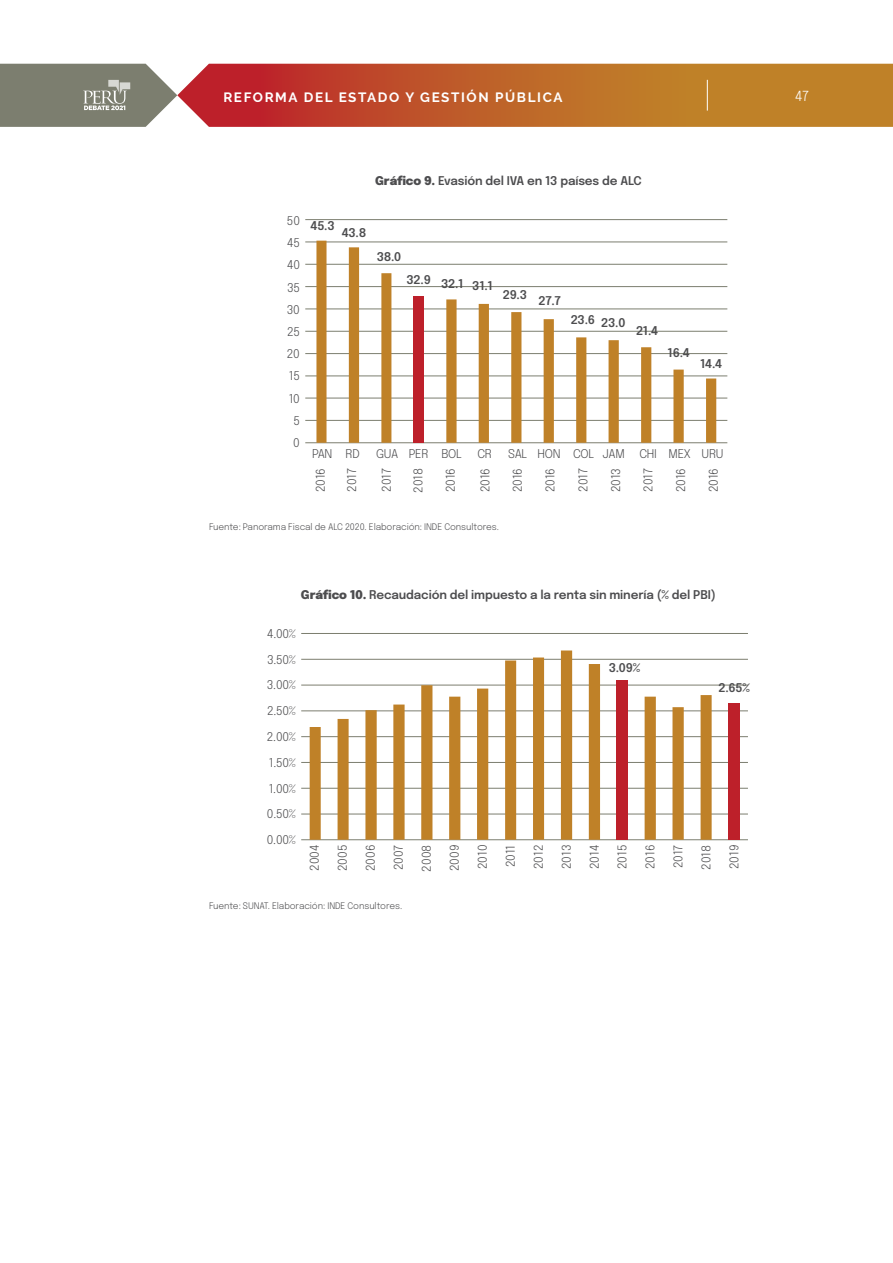
<style>
.page{position:relative;width:893px;height:1263px;background:#fff}
.page>*{position:absolute;margin:0;border:0;box-sizing:border-box;transform-origin:0 0}
.t1{font:300 13.8px "Epilogue";color:#fff}
.t2{font:700 13.5px "Raleway";letter-spacing:.12em;color:#fff}
.t3{font:300 12px/22.2px "Epilogue";letter-spacing:-.01em;color:#4d4d4f;text-align:center}
.t4{font:600 12px "Epilogue";letter-spacing:-.01em;color:#4d4d4f}
.t5{font:300 9px "Epilogue";letter-spacing:-.01em;color:#4d4d4f}
.s1{font-weight:900}
</style>
<div class="page">
<hr style="left:305px;top:219px;width:422px;height:1px;background:#7c7e6f">
<hr style="left:305px;top:242px;width:422px;height:1px;background:#7c7e6f">
<hr style="left:305px;top:264px;width:422px;height:1px;background:#7c7e6f">
<hr style="left:305px;top:286px;width:422px;height:1px;background:#7c7e6f">
<hr style="left:305px;top:309px;width:422px;height:1px;background:#7c7e6f">
<hr style="left:305px;top:331px;width:422px;height:1px;background:#7c7e6f">
<hr style="left:305px;top:353px;width:422px;height:1px;background:#7c7e6f">
<hr style="left:305px;top:376px;width:422px;height:1px;background:#7c7e6f">
<hr style="left:305px;top:398px;width:422px;height:1px;background:#7c7e6f">
<hr style="left:305px;top:420px;width:422px;height:1px;background:#7c7e6f">
<hr style="left:305px;top:442px;width:422px;height:1px;background:#7c7e6f">
<svg style="left:316px;top:241px;width:400px;height:202px"></svg>
<hr style="left:301px;top:633px;width:447px;height:1px;background:#7c7e6f">
<hr style="left:301px;top:659px;width:447px;height:1px;background:#7c7e6f">
<hr style="left:301px;top:685px;width:447px;height:1px;background:#7c7e6f">
<hr style="left:301px;top:711px;width:447px;height:1px;background:#7c7e6f">
<hr style="left:301px;top:736px;width:447px;height:1px;background:#7c7e6f">
<hr style="left:301px;top:762px;width:447px;height:1px;background:#7c7e6f">
<hr style="left:301px;top:788px;width:447px;height:1px;background:#7c7e6f">
<hr style="left:301px;top:814px;width:447px;height:1px;background:#7c7e6f">
<hr style="left:301px;top:839px;width:447px;height:1px;background:#7c7e6f">
<div style="left:728px;top:703px;width:12px;height:137px;background:#bd202a"></div>
<svg style="left:310px;top:650px;width:402px;height:190px"></svg>
<svg style="left:0;top:64px;width:893px;height:63px;background:#b56c3e"></svg>
<hr style="left:707px;top:80px;width:1px;height:31px;background:#fff">
<p class="t2" style="left:223px;top:89px;width:341px">REFORMA DEL ESTADO Y GESTIÓN PÚBLICA</p>
<p class="t1" style="left:795px;top:86px;width:15px">47</p>
<p class="t3" style="left:287px;top:209px;width:15px">50<br>45<br>40<br>35<br>30<br>25<br>20<br>15<br>10<br>5<br>0</p>
<p class="t4" style="left:375px;top:172px;width:268px"><span class="s1">Gráfico 9.</span> Evasión del IVA en 13 países de ALC</p>
<p class="t4" style="left:311px;top:217px;width:26px">45.3</p>
<p class="t4" style="left:342px;top:224px;width:26px">43.8</p>
<p class="t4" style="left:377px;top:248px;width:26px">38.0</p>
<p class="t4" style="left:407px;top:275px;width:88px">32.9 32.1 31.1</p>
<p class="t4" style="left:503px;top:286px;width:26px">29.3</p>
<p class="t4" style="left:538px;top:292px;width:24px">27.7</p>
<p class="t4" style="left:571px;top:313px;width:56px">23.6 23.0</p>
<p class="t4" style="left:636px;top:322px;width:24px">21.4</p>
<p class="t4" style="left:668px;top:344px;width:24px">16.4</p>
<p class="t4" style="left:700px;top:355px;width:24px">14.4</p>
<p class="t3" style="left:312px;top:442px;width:49px">PAN RD</p>
<p class="t3" style="left:376px;top:442px;width:87px">GUA PER BOL</p>
<p class="t3" style="left:477px;top:442px;width:16px">CR</p>
<p class="t3" style="left:508px;top:442px;width:217px">SAL HON COL JAM CHI MEX URU</p>
<p class="t3" style="left:309px;top:492px;width:26px;rotate:-90deg">2016</p>
<p class="t3" style="left:340px;top:492px;width:25px;rotate:-90deg">2017</p>
<p class="t3" style="left:375px;top:492px;width:25px;rotate:-90deg">2017</p>
<p class="t3" style="left:406px;top:493px;width:26px;rotate:-90deg">2018</p>
<p class="t3" style="left:439px;top:492px;width:26px;rotate:-90deg">2016</p>
<p class="t3" style="left:473px;top:492px;width:26px;rotate:-90deg">2016</p>
<p class="t3" style="left:506px;top:492px;width:26px;rotate:-90deg">2016</p>
<p class="t3" style="left:538px;top:492px;width:26px;rotate:-90deg">2016</p>
<p class="t3" style="left:571px;top:492px;width:25px;rotate:-90deg">2017</p>
<p class="t3" style="left:604px;top:492px;width:26px;rotate:-90deg">2013</p>
<p class="t3" style="left:636px;top:492px;width:25px;rotate:-90deg">2017</p>
<p class="t3" style="left:669px;top:492px;width:26px;rotate:-90deg">2016</p>
<p class="t3" style="left:702px;top:492px;width:26px;rotate:-90deg">2016</p>
<p class="t5" style="left:209px;top:520px;width:291px">Fuente: Panorama Fiscal de ALC 2020. Elaboración: INDE Consultores.</p>
<p class="t4" style="left:301px;top:586px;width:416px"><span class="s1">Gráfico 10.</span> Recaudación del impuesto a la renta sin minería (% del PBI)</p>
<p class="t3" style="left:267px;top:620px;width:31px;line-height:25.8px;text-align:justify">4.00% 3.50% 3.00% 2.50% 2.00% 1.50% 1.00% 0.50% 0.00%</p>
<p class="t4" style="left:609px;top:659px;width:33px">3.09%</p>
<p class="t4" style="left:718px;top:679px;width:33px">2.65%</p>
<p class="t3" style="left:303px;top:871px;width:28px;rotate:-90deg">2004</p>
<p class="t3" style="left:331px;top:871px;width:28px;rotate:-90deg">2005</p>
<p class="t3" style="left:359px;top:871px;width:28px;rotate:-90deg">2006</p>
<p class="t3" style="left:387px;top:870px;width:27px;rotate:-90deg">2007</p>
<p class="t3" style="left:415px;top:871px;width:28px;rotate:-90deg">2008</p>
<p class="t3" style="left:443px;top:871px;width:28px;rotate:-90deg">2009</p>
<p class="t3" style="left:471px;top:869px;width:26px;rotate:-90deg">2010</p>
<p class="t3" style="left:499px;top:867px;width:24px;rotate:-90deg">2011</p>
<p class="t3" style="left:527px;top:869px;width:26px;rotate:-90deg">2012</p>
<p class="t3" style="left:555px;top:869px;width:26px;rotate:-90deg">2013</p>
<p class="t3" style="left:583px;top:869px;width:26px;rotate:-90deg">2014</p>
<p class="t3" style="left:611px;top:869px;width:26px;rotate:-90deg">2015</p>
<p class="t3" style="left:638px;top:869px;width:26px;rotate:-90deg">2016</p>
<p class="t3" style="left:666px;top:868px;width:25px;rotate:-90deg">2017</p>
<p class="t3" style="left:694px;top:870px;width:26px;rotate:-90deg">2018</p>
<p class="t3" style="left:722px;top:869px;width:26px;rotate:-90deg">2019</p>
<p class="t5" style="left:209px;top:899px;width:195px">Fuente: SUNAT. Elaboración: INDE Consultores.</p>
</div>
